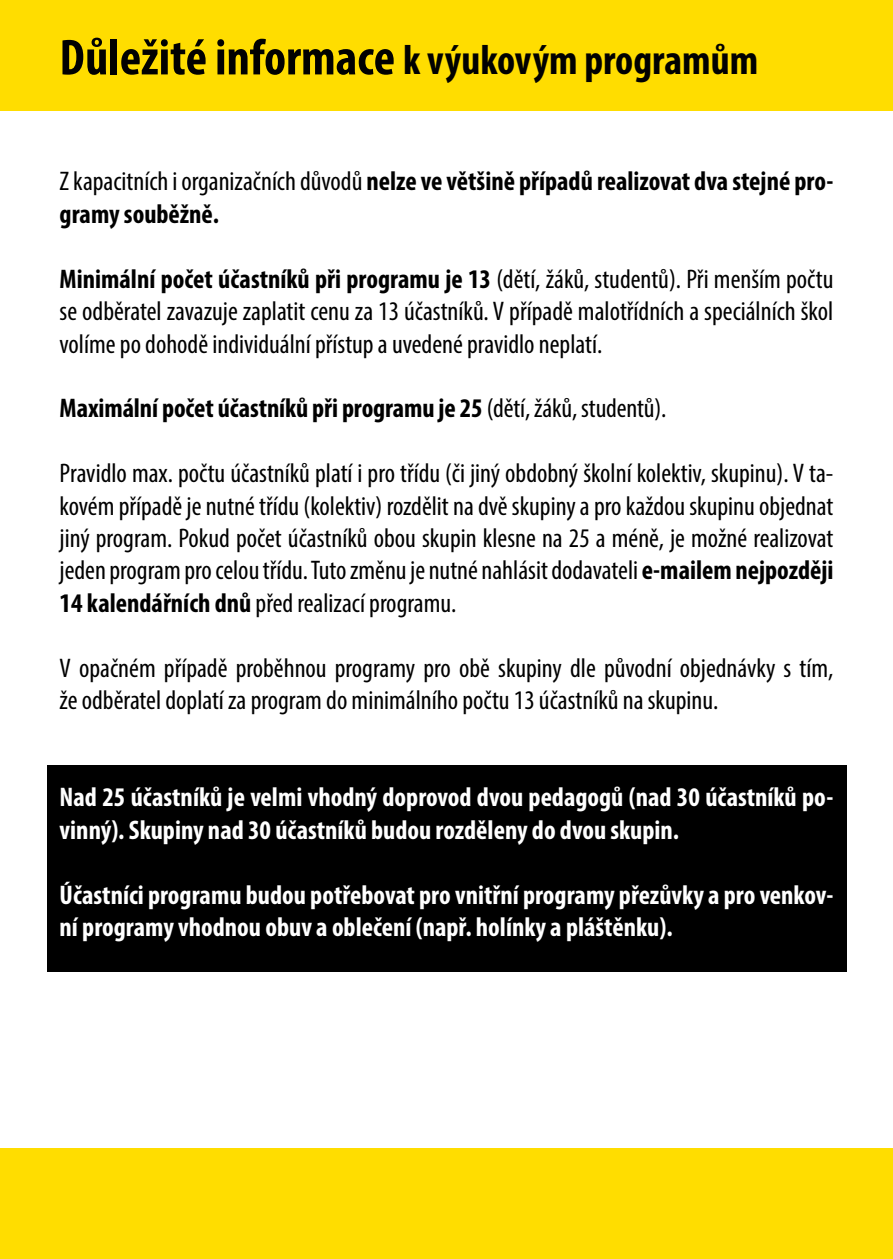
<style>
.page{position:relative;width:893px;height:1259px;background:#fff}
.page>*{position:absolute;margin:0;border:0;box-sizing:border-box;transform-origin:0 0}
.t1{font:700 condensed 42px "Myriad Pro";color:#010101}
.t2{font:condensed 27px/32.4px "Myriad Pro";color:#000;text-align:justify}
.t3{font:700 condensed 27px/32.4px "Myriad Pro";color:#fff}
.t4{font:700 condensed 27px/32.4px "Myriad Pro";letter-spacing:-.005em;color:#000}
.s1{font-size:51px}
.s2{font-weight:400}
.s3{font-weight:700}
</style>
<div class="page">
<div style="left:0;top:1148px;width:893px;height:111px;background:#fd0"></div>
<div style="left:0;top:0;width:893px;height:111px;background:#fd0"></div>
<div style="left:47px;top:765px;width:799px;height:206px;background:#000"></div>
<h1 class="t1" style="left:60px;top:34px;width:700px"><span class="s1">Důležité informace</span> k výukovým programům</h1>
<p class="t4" style="left:60px;top:165px;width:775px"><span class="s2">Z kapacitních i organizačních důvodů</span> nelze ve většině případů realizovat dva stejné pro&shy;gramy souběžně.</p>
<p class="t2" style="left:60px;top:262px;width:775px"><span class="s3">Minimální počet účastníků při programu je 13</span> (dětí, žáků, studentů). Při menším počtu se odběratel zavazuje zaplatit cenu za 13 účastníků. V případě malotřídních a speciálních škol volíme po dohodě individuální přístup a uvedené pravidlo neplatí.</p>
<p class="t4" style="left:60px;top:391px;width:608px">Maximální počet účastníků při programu je 25 <span class="s2">(dětí, žáků, studentů).</span></p>
<p class="t2" style="left:60px;top:457px;width:775px">Pravidlo max. počtu účastníků platí i pro třídu (či jiný obdobný školní kolektiv, skupinu). V ta&shy;kovém případě je nutné třídu (kolektiv) rozdělit na dvě skupiny a pro každou skupinu objednat jiný program. Pokud počet účastníků obou skupin klesne na 25 a méně, je možné realizovat jeden program pro celou třídu. Tuto změnu je nutné nahlásit dodavateli <span class="s3">e-mailem nejpozději 14 kalendářních dnů</span> před realizací programu.</p>
<p class="t2" style="left:60px;top:651px;width:775px">V opačném případě proběhnou programy pro obě skupiny dle původní objednávky s tím, že odběratel doplatí za program do minimálního počtu 13 účastníků na skupinu.</p>
<p class="t3" style="left:60px;top:780px;width:775px">Nad 25 účastníků je velmi vhodný doprovod dvou pedagogů (nad 30 účastníků po&shy;vinný). Skupiny nad 30 účastníků budou rozděleny do dvou skupin.</p>
<p class="t3" style="left:60px;top:877px;width:775px">Účastníci programu budou potřebovat pro vnitřní programy přezůvky a pro venkov&shy;ní programy vhodnou obuv a oblečení (např. holínky a pláštěnku).</p>
</div>
